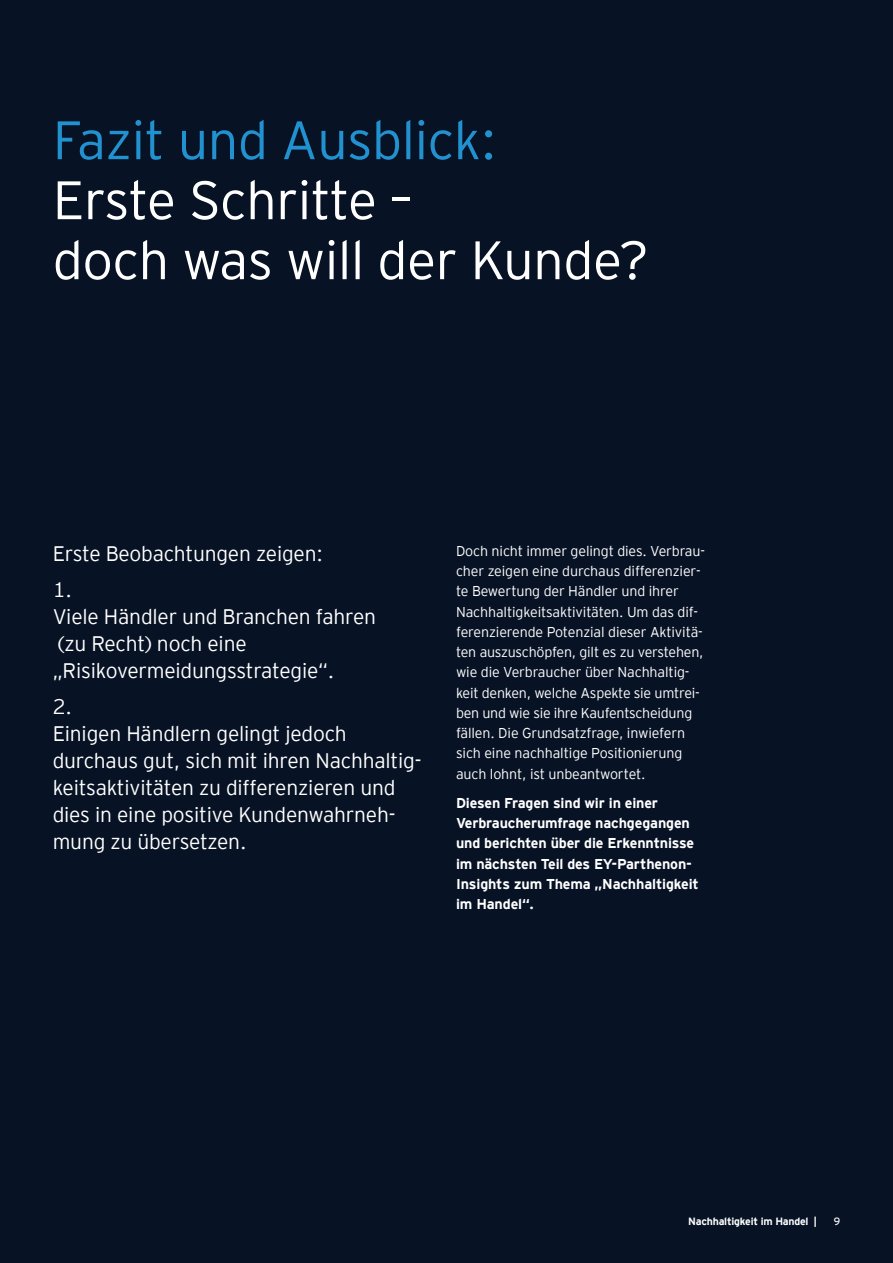
<style>
.page{position:relative;width:893px;height:1263px;background:#071224}
.page>*{position:absolute;margin:0;border:0;box-sizing:border-box;transform-origin:0 0}
.t1{font:300 54px/60px "EY Interstate";letter-spacing:-.01em;color:#fff}
.t2{font:300 54px "EY Interstate";letter-spacing:-.01em;color:#2291d0}
.t3{font:300 21px/27px "EY Interstate";letter-spacing:-.01em;color:#fff}
.t4{font:300 14.25px/20.2px "EY Interstate";letter-spacing:-.01em;color:#fff}
.t5{font:700 14.25px/20.2px "EY Interstate";letter-spacing:-.01em;color:#fff}
.t6{font:700 10.5px "EY Interstate";letter-spacing:-.02em;color:#fff}
.t7{font:10.5px "EY Interstate";color:#fff}
</style>
<div class="page">
<h1 class="t2" style="left:53px;top:102px;width:446px">Fazit und Ausblick:</h1>
<h1 class="t1" style="left:53px;top:167px;width:598px">Erste Schritte –<br>doch was will der Kunde?</h1>
<h2 class="t3" style="left:53px;top:534px;width:272px;line-height:36px">Erste Beobachtungen zeigen:<br>1.</h2>
<h2 class="t3" style="left:53px;top:602px;width:325px">Viele Händler und Branchen fahren (zu Recht) noch eine „Risikovermeidungsstrategie“.</h2>
<h2 class="t3" style="left:53px;top:692px;width:370px">2.<br>Einigen Händlern gelingt jedoch durchaus gut, sich mit ihren Nachhaltig&shy;keitsaktivitäten zu differenzieren und dies in eine positive Kundenwahrneh&shy;mung zu übersetzen.</h2>
<p class="t4" style="left:456px;top:540px;width:250px">Doch nicht immer gelingt dies. Verbrau&shy;cher zeigen eine durchaus differenzier&shy;te Bewertung der Händler und ihrer Nachhaltigkeitsaktivitäten. Um das dif&shy;ferenzierende Potenzial dieser Aktivitä&shy;ten auszuschöpfen, gilt es zu verstehen, wie die Verbraucher über Nachhaltig&shy;keit denken, welche Aspekte sie umtrei&shy;ben und wie sie ihre Kaufentscheidung fällen. Die Grundsatzfrage, inwiefern sich eine nachhaltige Positionierung auch lohnt, ist unbeantwortet.</p>
<p class="t5" style="left:456px;top:792px;width:244px">Diesen Fragen sind wir in einer<br>Verbraucherumfrage nachgegangen und berichten über die Erkenntnisse im nächsten Teil des EY-Parthenon-<br>Insights zum Thema „Nachhaltigkeit im Handel“.</p>
<p class="t6" style="left:688px;top:1213px;width:130px">Nachhaltigkeit im Handel |</p>
<p class="t7" style="left:834px;top:1213px;width:8px">9</p>
</div>
